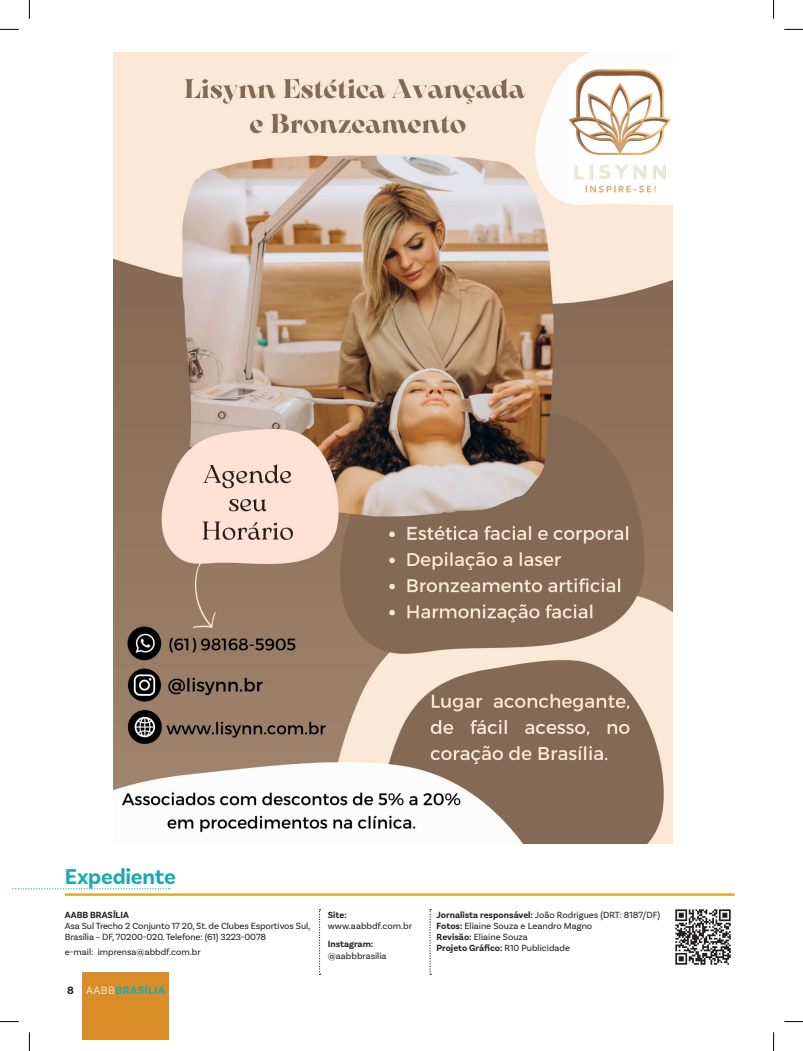
<style>
.page{position:relative;width:803px;height:1051px;background:#fff}
.page>*{position:absolute;margin:0;border:0;box-sizing:border-box;transform-origin:0 0}
.t1{font:700 22.5px "Basic Sans";letter-spacing:-.01em;color:#1ca9b3}
.t2{font:700 11.25px "Basic Sans";letter-spacing:.04em;color:#1ca9b3}
.texto_expediente{font:9.38px/11.2px "Basic Sans";color:#231f20}
.texto_expediente-2{font:700 9.38px "Basic Sans";color:#231f20}
.s1{color:#231f20}
.s2{font-weight:300;color:#fff}
.s3{font-weight:700}
.s4{font-weight:400}
</style>
<div class="page">
<div style="left:83px;top:972px;width:86px;height:67px;background:#d98d28"></div>
<hr style="left:65px;top:893px;width:669px;height:3px;background:#eda624">
<svg style="left:12px;top:888px;width:158px;height:1px"></svg>
<svg style="left:319px;top:909px;width:1px;height:66px"></svg>
<svg style="left:429px;top:909px;width:2px;height:66px"></svg>
<img style="left:675px;top:909px;width:56px;height:56px">
<img style="left:114px;top:53px;width:558px;height:790px">
<svg style="left:0;top:29px;width:19px;height:1px"></svg>
<svg style="left:784px;top:29px;width:19px;height:1px"></svg>
<svg style="left:0;top:1021px;width:19px;height:1px"></svg>
<svg style="left:784px;top:1021px;width:19px;height:1px"></svg>
<svg style="left:29px;top:0;width:1px;height:19px"></svg>
<svg style="left:29px;top:1032px;width:1px;height:19px"></svg>
<svg style="left:773px;top:0;width:1px;height:19px"></svg>
<svg style="left:773px;top:1032px;width:1px;height:19px"></svg>
<p class="t1" style="left:65px;top:863px;width:112px">Expediente</p>
<p class="texto_expediente-2" style="left:65px;top:909px;width:66px">AABB BRASÍLIA</p>
<p class="texto_expediente" style="left:65px;top:920px;width:247px">Asa Sul Trecho 2 Conjunto 17 20, St. de Clubes Esportivos Sul,<br>Brasília – DF, 70200-020. Telefone: (61) 3223-0078</p>
<p class="texto_expediente" style="left:65px;top:946px;width:137px">e-mail: imprensa@abbdf.com.br</p>
<p class="t2" style="left:67px;top:983px;width:99px"><span class="s1">8</span> <span class="s2">AABB</span>BRASÍLIA</p>
<p class="texto_expediente" style="left:328px;top:909px;width:86px"><span class="s3">Site: </span>www.aabbdf.com.br</p>
<p class="texto_expediente" style="left:328px;top:938px;width:60px"><span class="s3">Instagram: </span>@aabbbrasilia</p>
<p class="texto_expediente" style="left:436px;top:909px;width:225px"><span class="s3">Jornalista responsável:</span> João Rodrigues (DRT: 8187/DF)</p>
<p class="texto_expediente" style="left:436px;top:920px;width:157px"><span class="s3">Fotos:</span> Eliaine Souza e Leandro Magno</p>
<p class="texto_expediente" style="left:436px;top:931px;width:93px"><span class="s3">Revisão:</span> Eliaine Souza</p>
<p class="texto_expediente-2" style="left:436px;top:943px;width:135px">Projeto Gráfico: <span class="s4">R10 Publicidade</span></p>
</div>
